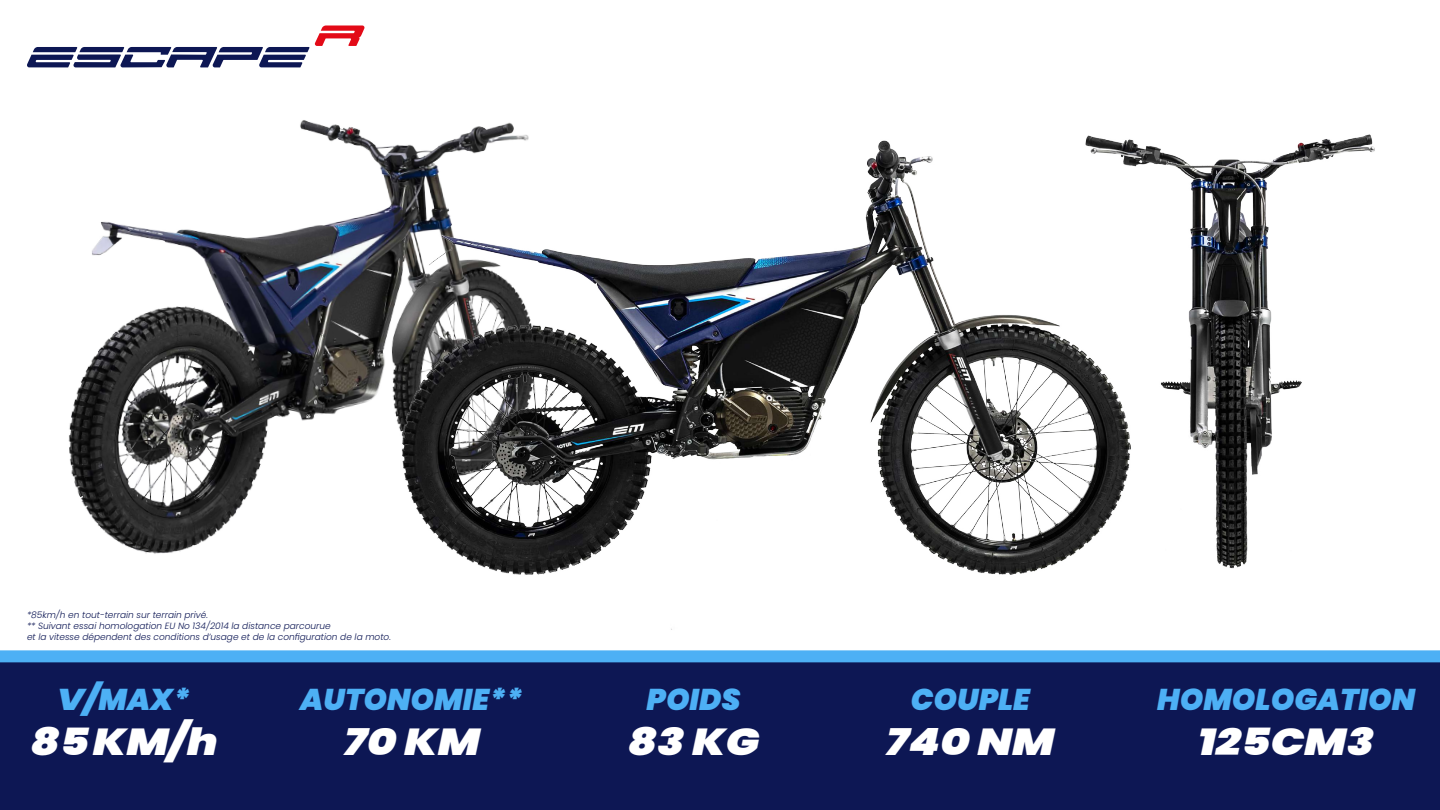
<style>
.page{position:relative;width:1440px;height:810px;background:#fff}
.page>*{position:absolute;margin:0;border:0;box-sizing:border-box;transform-origin:0 0}
.t1{font:italic 900 37.5px "Poppins";color:#fff;scale:1.19 1}
.t2{font:italic 900 30px "Poppins";color:#4db0f5}
.t3{font:italic 900 30px "Poppins";color:#4db0f5;scale:1.19 1}
.t4{font:italic 300 9px/10.8px "Poppins";color:#0d1754}
</style>
<div class="page">
<img style="left:68px;top:120px;width:268px;height:434px">
<img style="left:336px;top:122px;width:488px;height:508px">
<img style="left:824px;top:134px;width:551px;height:441px">
<div style="left:0;top:658px;width:1440px;height:152px;background:#0d1754"></div>
<div style="left:0;top:650px;width:1440px;height:12px;background:#4db0f5"></div>
<svg style="left:27px;top:47px;width:282px;height:20px"></svg>
<svg style="left:315px;top:26px;width:49px;height:20px"></svg>
<p class="t4" style="left:27px;top:609px;width:366px">*85km/h en tout-terrain sur terrain privé.<br>** Suivant essai homologation EU No 134/2014 la distance parcourue<br>et la vitesse dépendent des conditions d’usage et de la configuration de la moto.</p>
<h2 class="t3" style="left:57px;top:682px;width:113px">V/MAX*</h2>
<h1 class="t1" style="left:31px;top:720px;width:159px">85KM/h</h1>
<h2 class="t2" style="left:300px;top:682px;width:224px">AUTONOMIE**</h2>
<h1 class="t1" style="left:344px;top:720px;width:116px">70 KM</h1>
<h2 class="t2" style="left:647px;top:682px;width:96px">POIDS</h2>
<h1 class="t1" style="left:628px;top:720px;width:112px">83 KG</h1>
<h2 class="t2" style="left:911px;top:682px;width:121px">COUPLE</h2>
<h1 class="t1" style="left:886px;top:720px;width:143px">740 NM</h1>
<h2 class="t2" style="left:1157px;top:682px;width:260px">HOMOLOGATION</h2>
<h1 class="t1" style="left:1198px;top:720px;width:149px">125CM3</h1>
</div>
